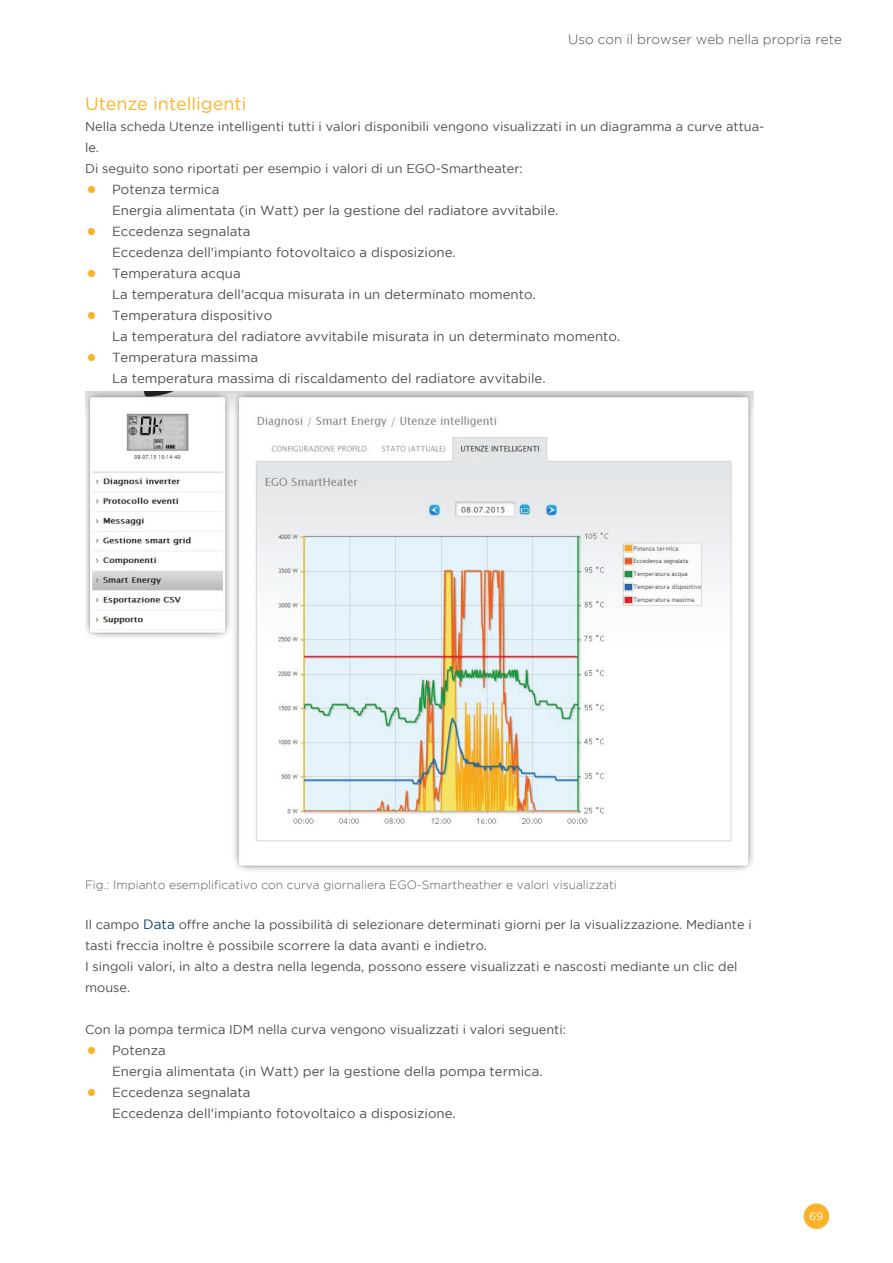
<style>
.page{position:relative;width:893px;height:1263px;background:#fff}
.page>*{position:absolute;margin:0;border:0;box-sizing:border-box;transform-origin:0 0}
.Abschnittsüberschrif{font:18px "Gotham Rounded";color:#fcb32c}
.t1{font:300 13.5px "Gotham";color:#4b4c4d}
.t2{font:13.2px/21px "Gotham";color:#4b4c4d}
.Fließtext{font:12.75px/21px "Gotham";color:#4b4c4d}
.Bildunterschrift{font:300 12px "Gotham";color:#57585a}
.t3{font:10.5px "Gotham";color:#fff}
.s1{font-size:27px;color:#fcb32c}
.s2{font-size:13.5px;color:#0b3e75}
</style>
<div class="page">
<div style="left:804px;top:1203px;width:25px;height:26px;background:#fcb32c;border-radius:50%"></div>
<img style="left:85px;top:391px;width:669px;height:480px">
<p class="t1" style="left:568px;top:32px;width:275px">Uso con il browser web nella propria rete</p>
<p class="Abschnittsüberschrif" style="left:85px;top:92px;width:163px">Utenze intelligenti</p>
<p class="Fließtext" style="left:85px;top:116px;width:681px">Nella scheda Utenze intelligenti tutti i valori disponibili vengono visualizzati in un diagramma a curve attua&shy;le.</p>
<p class="Fließtext" style="left:85px;top:158px;width:439px">Di seguito sono riportati per esempio i valori di un EGO-Smartheater:</p>
<p class="t2" style="left:112px;top:179px;width:448px;text-indent:-27px"><span class="s1">•</span> Potenza termica<br>Energia alimentata (in Watt) per la gestione del radiatore avvitabile.</p>
<p class="t2" style="left:112px;top:221px;width:345px;text-indent:-27px"><span class="s1">•</span> Eccedenza segnalata<br>Eccedenza dell'impianto fotovoltaico a disposizione.</p>
<p class="t2" style="left:112px;top:263px;width:425px;text-indent:-27px"><span class="s1">•</span> Temperatura acqua<br>La temperatura dell'acqua misurata in un determinato momento.</p>
<p class="t2" style="left:112px;top:305px;width:510px;text-indent:-27px"><span class="s1">•</span> Temperatura dispositivo<br>La temperatura del radiatore avvitabile misurata in un determinato momento.</p>
<p class="t2" style="left:112px;top:347px;width:435px;text-indent:-27px"><span class="s1">•</span> Temperatura massima<br>La temperatura massima di riscaldamento del radiatore avvitabile.</p>
<p class="Bildunterschrift" style="left:85px;top:878px;width:533px">Fig.: Impianto esemplificativo con curva giornaliera EGO-Smartheather e valori visualizzati</p>
<p class="Fließtext" style="left:85px;top:914px;width:668px">Il campo <span class="s2">Data</span> offre anche la possibilità di selezionare determinati giorni per la visualizzazione. Mediante i tasti freccia inoltre è possibile scorrere la data avanti e indietro.</p>
<p class="Fließtext" style="left:85px;top:956px;width:654px">I singoli valori, in alto a destra nella legenda, possono essere visualizzati e nascosti mediante un clic del mouse.</p>
<p class="Fließtext" style="left:85px;top:1019px;width:482px">Con la pompa termica IDM nella curva vengono visualizzati i valori seguenti:</p>
<p class="t2" style="left:112px;top:1040px;width:432px;text-indent:-27px"><span class="s1">•</span> Potenza<br>Energia alimentata (in Watt) per la gestione della pompa termica.</p>
<p class="t2" style="left:112px;top:1082px;width:345px;text-indent:-27px"><span class="s1">•</span> Eccedenza segnalata<br>Eccedenza dell'impianto fotovoltaico a disposizione.</p>
<p class="t3" style="left:810px;top:1210px;width:15px">69</p>
</div>
